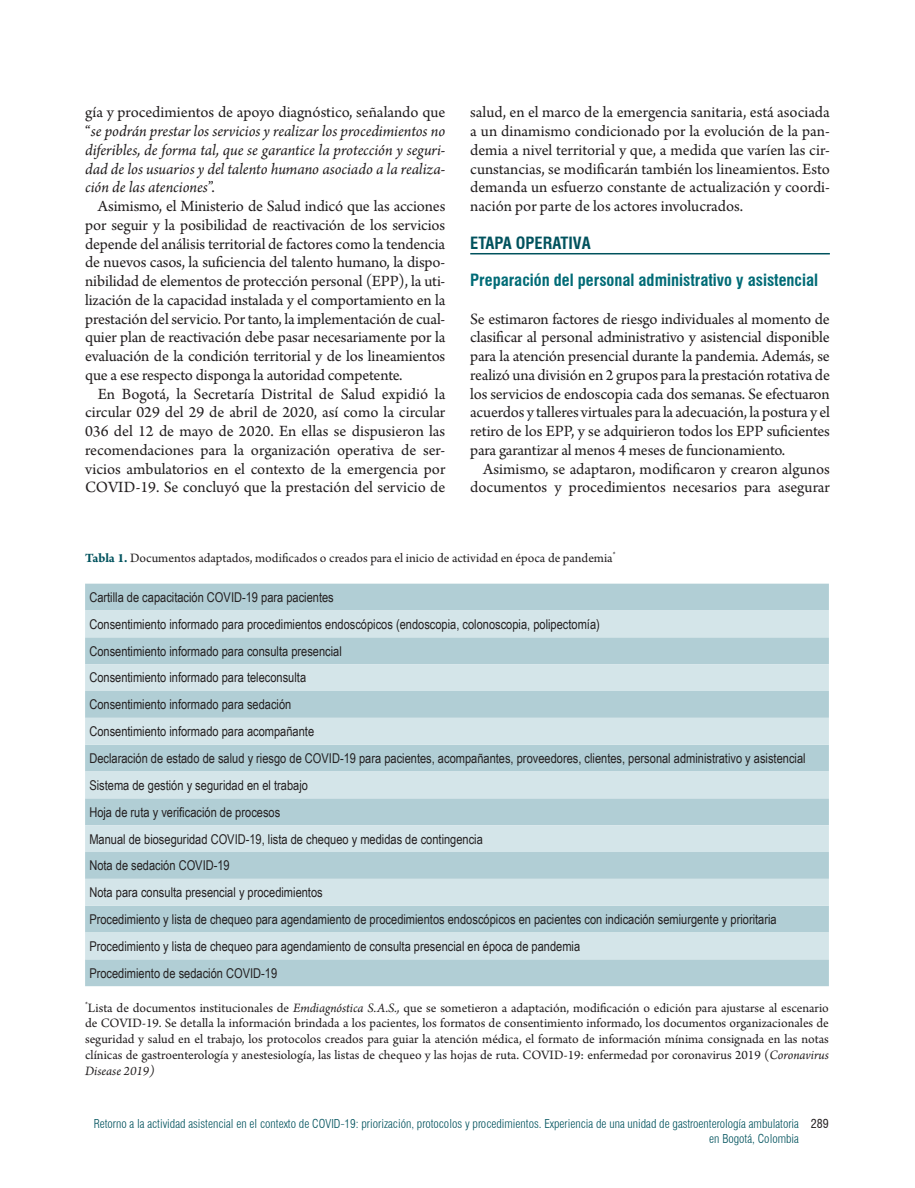
<style>
.page{position:relative;width:915px;height:1188px;background:#fff}
.page>*{position:absolute;margin:0;border:0;box-sizing:border-box;transform-origin:0 0}
.Texto_con_sangría{font:16.5px/18.8px "Arno Pro";letter-spacing:-.005em;color:#231f20;text-align:justify}
.Texto{font:16.5px/18.8px "Arno Pro";letter-spacing:-.015em;color:#231f20;text-align:justify}
.Texto_con_sangría-2{font:italic 16.5px/18.8px "Arno Pro";letter-spacing:-.005em;color:#231f20;text-align:justify}
.Titulo_2{font:700 condensed 16.5px "Swiss 721 BT";color:#006b76}
.Título_1{font:700 condensed 16.5px "Swiss 721 BT";color:#00525d}
.Texto_tabla{font:13.5px "Arial Narrow";color:#231f20}
.Títulos_tablas_y_fig{font:13.5px/15.8px "Arno Pro";color:#231f20;text-align:justify}
.t1{font:300 condensed 12px/14.4px "Swiss 721 BT";color:#00525d}
.s1{font-style:normal}
.s2{font-weight:700;color:#00525d}
.s3{font-style:italic}
.s4{font-weight:400;color:#231f20}
</style>
<div class="page">
<hr style="left:470px;top:253px;width:359px;height:1px;background:#00525d">
<div style="left:85px;top:584px;width:743px;height:402px;background:#b1ced5"></div>
<svg style="left:85px;top:610px;width:743px;height:349px;background:#c4dadf"></svg>
<p class="Texto_con_sangría-2" style="left:85px;top:104px;width:361px"><span class="s1">gía y procedimientos de apoyo diagnóstico, señalando que “</span>se podrán prestar los servicios y realizar los procedimientos no diferibles, de forma tal, que se garantice la protección y seguri&shy;dad de los usuarios y del talento humano asociado a la realiza&shy;ción de las atenciones<span class="s1">”.</span></p>
<p class="Texto_con_sangría" style="left:85px;top:198px;width:361px;text-indent:13px">Asimismo, el Ministerio de Salud indicó que las acciones por seguir y la posibilidad de reactivación de los servicios depende del análisis territorial de factores como la tendencia de nuevos casos, la suficiencia del talento humano, la dispo&shy;nibilidad de elementos de protección personal (EPP), la uti&shy;lización de la capacidad instalada y el comportamiento en la prestación del servicio. Por tanto, la implementación de cual&shy;quier plan de reactivación debe pasar necesariamente por la evaluación de la condición territorial y de los lineamientos que a ese respecto disponga la autoridad competente.</p>
<p class="Texto_con_sangría" style="left:85px;top:385px;width:361px;text-indent:13px">En Bogotá, la Secretaría Distrital de Salud expidió la circular 029 del 29 de abril de 2020, así como la circular 036 del 12 de mayo de 2020. En ellas se dispusieron las recomendaciones para la organización operativa de ser&shy;vicios ambulatorios en el contexto de la emergencia por COVID-19. Se concluyó que la prestación del servicio de</p>
<p class="Texto_con_sangría" style="left:470px;top:104px;width:361px">salud, en el marco de la emergencia sanitaria, está asociada a un dinamismo condicionado por la evolución de la pan&shy;demia a nivel territorial y que, a medida que varíen las cir&shy;cunstancias, se modificarán también los lineamientos. Esto demanda un esfuerzo constante de actualización y coordi&shy;nación por parte de los actores involucrados.</p>
<p class="Título_1" style="left:470px;top:233px;width:122px">ETAPA OPERATIVA</p>
<p class="Titulo_2" style="left:470px;top:270px;width:349px">Preparación del personal administrativo y asistencial</p>
<p class="Texto" style="left:470px;top:310px;width:361px">Se estimaron factores de riesgo individuales al momento de clasificar al personal administrativo y asistencial disponible para la atención presencial durante la pandemia. Además, se realizó una división en 2 grupos para la prestación rotativa de los servicios de endoscopia cada dos semanas. Se efectuaron acuerdos y talleres virtuales para la adecuación, la postura y el retiro de los EPP, y se adquirieron todos los EPP suficientes para garantizar al menos 4 meses de funcionamiento.</p>
<p class="Texto_con_sangría" style="left:470px;top:460px;width:361px;text-align:right">Asimismo, se adaptaron, modificaron y crearon algunos documentos y procedimientos necesarios para asegurar</p>
<p class="Títulos_tablas_y_fig" style="left:85px;top:551px;width:532px"><span class="s2">Tabla 1.</span> Documentos adaptados, modificados o creados para el inicio de actividad en época de pandemia<sup>*</sup></p>
<p class="Texto_tabla" style="left:89px;top:587px;width:246px">Cartilla de capacitación COVID-19 para pacientes</p>
<p class="Texto_tabla" style="left:89px;top:614px;width:512px">Consentimiento informado para procedimientos endoscópicos (endoscopia, colonoscopia, polipectomía)</p>
<p class="Texto_tabla" style="left:89px;top:641px;width:254px">Consentimiento informado para consulta presencial</p>
<p class="Texto_tabla" style="left:89px;top:668px;width:218px">Consentimiento informado para teleconsulta</p>
<p class="Texto_tabla" style="left:89px;top:695px;width:203px">Consentimiento informado para sedación</p>
<p class="Texto_tabla" style="left:89px;top:722px;width:226px">Consentimiento informado para acompañante</p>
<p class="Texto_tabla" style="left:89px;top:748px;width:717px">Declaración de estado de salud y riesgo de COVID-19 para pacientes, acompañantes, proveedores, clientes, personal administrativo y asistencial</p>
<p class="Texto_tabla" style="left:89px;top:775px;width:220px">Sistema de gestión y seguridad en el trabajo</p>
<p class="Texto_tabla" style="left:89px;top:802px;width:192px">Hoja de ruta y verificación de procesos</p>
<p class="Texto_tabla" style="left:89px;top:829px;width:395px">Manual de bioseguridad COVID-19, lista de chequeo y medidas de contingencia</p>
<p class="Texto_tabla" style="left:89px;top:856px;width:142px">Nota de sedación COVID-19</p>
<p class="Texto_tabla" style="left:89px;top:883px;width:235px">Nota para consulta presencial y procedimientos</p>
<p class="Texto_tabla" style="left:89px;top:909px;width:688px">Procedimiento y lista de chequeo para agendamiento de procedimientos endoscópicos en pacientes con indicación semiurgente y prioritaria</p>
<p class="Texto_tabla" style="left:89px;top:936px;width:492px">Procedimiento y lista de chequeo para agendamiento de consulta presencial en época de pandemia</p>
<p class="Texto_tabla" style="left:89px;top:963px;width:189px">Procedimiento de sedación COVID-19</p>
<p class="Títulos_tablas_y_fig" style="left:85px;top:1000px;width:745px"><sup>*</sup>Lista de documentos institucionales de <span class="s3">Emdiagnóstica S.A.S.,</span> que se sometieron a adaptación, modificación o edición para ajustarse al escenario de COVID-19. Se detalla la información brindada a los pacientes, los formatos de consentimiento informado, los documentos organizacionales de seguridad y salud en el trabajo, los protocolos creados para guiar la atención médica, el formato de información mínima consignada en las notas clínicas de gastroenterología y anestesiología, las listas de chequeo y las hojas de ruta. COVID-19: enfermedad por coronavirus 2019 (<span class="s3">Coronavirus Disease 2019)</span></p>
<p class="t1" style="left:709px;top:1117px;width:121px;text-indent:-615px">Retorno a la actividad asistencial en el contexto de COVID-19: priorización, protocolos y procedimientos. Experiencia de una unidad de gastroenterología ambulatoria <span class="s4">289 </span>en Bogotá, Colombia</p>
</div>
